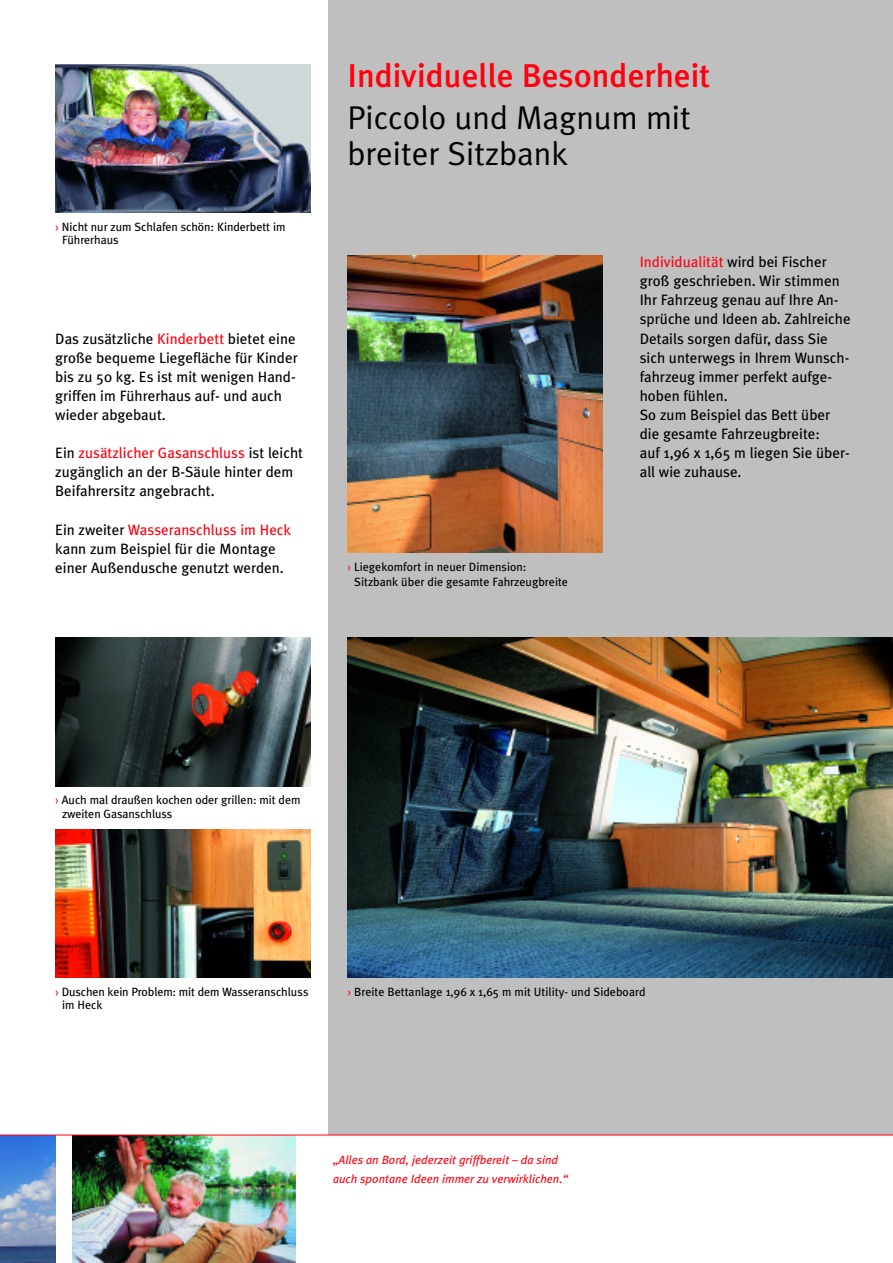
<style>
.page{position:relative;width:893px;height:1263px;background:#fff}
.page>*{position:absolute;margin:0;border:0;box-sizing:border-box;transform-origin:0 0}
.t1{font:33px/36px "Meta Plus Normal";color:#000}
.t2{font:500 33px "Meta Plus";color:#ff000f}
.t3{font:15px/19px "Meta Plus";color:#000}
.t4{font:12px/13.5px "Meta Plus";letter-spacing:-.005em;color:#000}
.t5{font:italic 12px/19px "Meta Plus";color:#ff000f}
.s1{color:#ff000f}
</style>
<div class="page">
<div style="left:328px;top:0;width:565px;height:1135px;background:#bfbfbf"></div>
<img style="left:55px;top:829px;width:255px;height:149px">
<img style="left:55px;top:638px;width:255px;height:149px">
<img style="left:73px;top:1136px;width:223px;height:127px">
<img style="left:0;top:1136px;width:55px;height:127px">
<img style="left:55px;top:64px;width:255px;height:149px">
<img style="left:347px;top:255px;width:255px;height:298px">
<img style="left:347px;top:638px;width:546px;height:340px">
<hr style="left:0;top:1135px;width:893px;height:1px;background:#ff000f">
<p class="t4" style="left:62px;top:220px;width:225px;text-indent:-7px"><span class="s1">›</span> Nicht nur zum Schlafen schön: Kinderbett im<br>Führerhaus</p>
<p class="t3" style="left:55px;top:330px;width:244px">Das zusätzliche <span class="s1">Kinderbett</span> bietet eine große bequeme Liegefläche für Kinder bis zu 50 kg. Es ist mit wenigen Hand&shy;griffen im Führerhaus auf- und auch wieder abgebaut.</p>
<p class="t3" style="left:55px;top:444px;width:249px">Ein <span class="s1">zusätzlicher Gasanschluss</span> ist leicht zugänglich an der B-Säule hinter dem<br>Beifahrersitz angebracht.</p>
<p class="t3" style="left:55px;top:521px;width:237px">Ein zweiter <span class="s1">Wasseranschluss im Heck </span>kann zum Beispiel für die Montage einer Außendusche genutzt werden.</p>
<h1 class="t2" style="left:347px;top:62px;width:364px">Individuelle Bes0nderheit</h1>
<h1 class="t1" style="left:347px;top:102px;width:345px">Piccolo und Magnum mit breiter Sitzbank</h1>
<p class="t4" style="left:354px;top:560px;width:215px;line-height:15px;text-indent:-7px"><span class="s1">›</span> Liegekomfort in neuer Dimension:<br>Sitzbank über die gesamte Fahrzeugbreite</p>
<p class="t3" style="left:640px;top:253px;width:212px"><span class="s1">Individualität</span> wird bei Fischer groß geschrieben. Wir stimmen<br>Ihr Fahrzeug genau auf Ihre An&shy;sprüche und Ideen ab. Zahlreiche<br>Details sorgen dafür, dass Sie sich unterwegs in Ihrem Wunsch&shy;fahrzeug immer perfekt aufge&shy;hoben fühlen.<br>So zum Beispiel das Bett über die gesamte Fahrzeugbreite:<br>auf 1,96 x 1,65 m liegen Sie über&shy;all wie zuhause.</p>
<p class="t4" style="left:62px;top:794px;width:240px;text-indent:-7px"><span class="s1">›</span> Auch mal draußen kochen oder grillen: mit dem zweiten Gasanschluss</p>
<p class="t4" style="left:62px;top:986px;width:248px;text-indent:-7px"><span class="s1">›</span> Duschen kein Problem: mit dem Wasseranschluss im Heck</p>
<p class="t4" style="left:347px;top:985px;width:300px"><span class="s1">›</span> Breite Bettanlage 1,96 x 1,65 m mit Utility- und Sideboard</p>
<p class="t5" style="left:333px;top:1151px;width:237px">„Alles an Bord, jederzeit griffbereit – da sind auch spontane Ideen immer zu verwirklichen.“</p>
</div>
